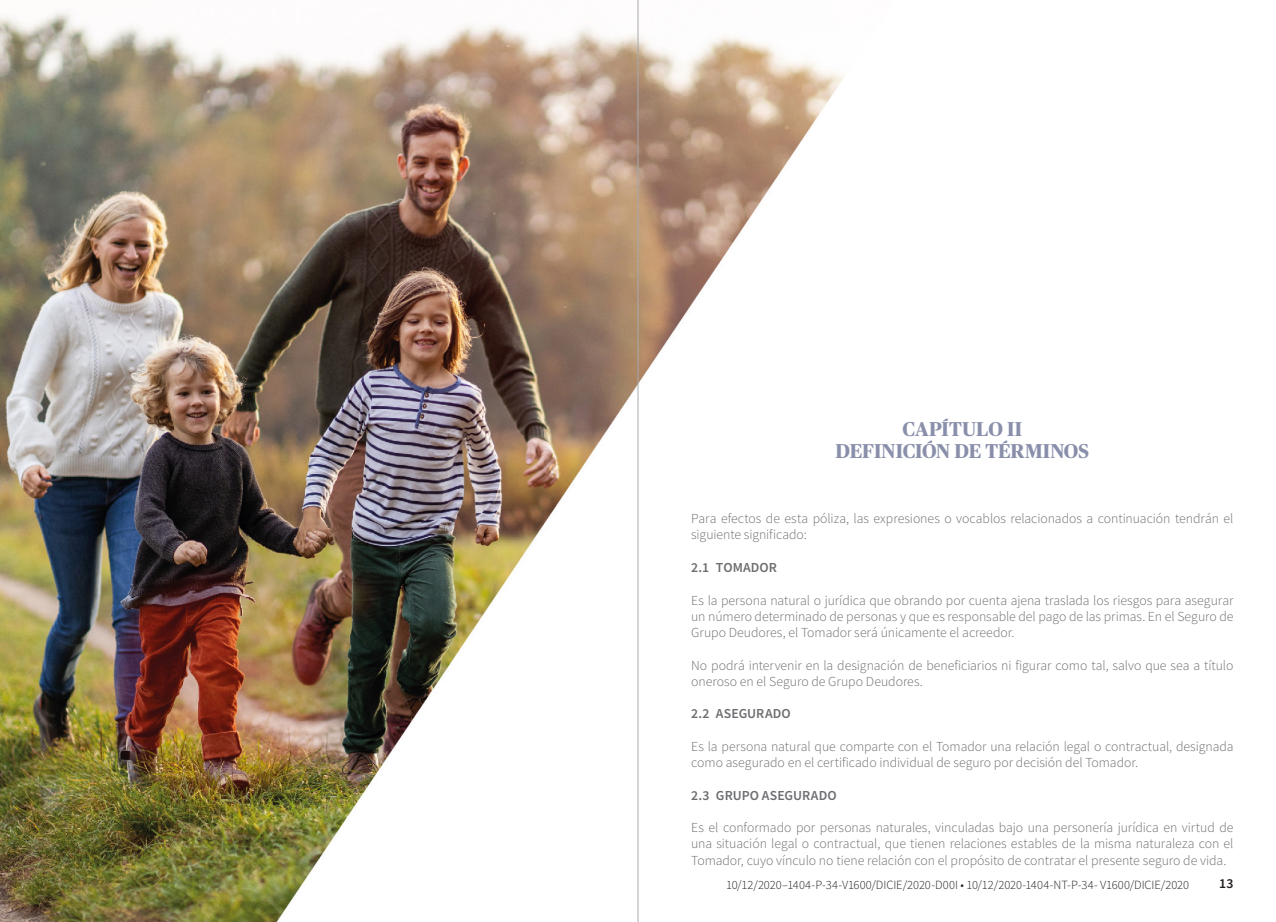
<style>
.page{position:relative;width:1276px;height:922px;background:#fff}
.page>*{position:absolute;margin:0;border:0;box-sizing:border-box;transform-origin:0 0}
.Titulo{font:700 20px "Publico Headline";letter-spacing:.005em;color:#898fab}
.Parrafo{font:300 13.75px/16.2px "Source Sans Pro";letter-spacing:-.005em;color:#6c6d70}
._1_1{font:600 13.75px "Source Sans Pro";letter-spacing:.005em;color:#6c6d70}
.t1{font:600 13.75px "Source Sans Pro";color:#231f20}
.t2{font:300 12.5px "Source Sans Pro";letter-spacing:-.005em;color:#231f20}
</style>
<div class="page">
<img style="left:0;top:0;width:845px;height:921px">
<hr style="left:637px;top:0;width:1px;height:921px;background:#a8a9ad">
<p class="Titulo" style="left:902px;top:414px;width:121px">CAPÍTULO II</p>
<p class="Titulo" style="left:835px;top:436px;width:255px">DEFINICIÓN DE TÉRMINOS</p>
<p class="Parrafo" style="left:691px;top:510px;width:544px">Para efectos de esta póliza, las expresiones o vocablos relacionados a continuación tendrán el siguiente significado:</p>
<p class="_1_1" style="left:691px;top:558px;width:87px">2.1 TOMADOR</p>
<p class="Parrafo" style="left:691px;top:591px;width:544px;text-align:justify">Es la persona natural o jurídica que obrando por cuenta ajena traslada los riesgos para asegurar un número determinado de personas y que es responsable del pago de las primas. En el Seguro de Grupo Deudores, el Tomador será únicamente el acreedor.</p>
<p class="Parrafo" style="left:691px;top:656px;width:544px">No podrá intervenir en la designación de beneficiarios ni figurar como tal, salvo que sea a título oneroso en el Seguro de Grupo Deudores.</p>
<p class="_1_1" style="left:691px;top:704px;width:101px">2.2 ASEGURADO</p>
<p class="Parrafo" style="left:691px;top:738px;width:544px">Es la persona natural que comparte con el Tomador una relación legal o contractual, designada como asegurado en el certificado individual de seguro por decisión del Tomador.</p>
<p class="_1_1" style="left:691px;top:785px;width:147px">2.3 GRUPO ASEGURADO</p>
<p class="Parrafo" style="left:691px;top:819px;width:544px;text-align:justify">Es el conformado por personas naturales, vinculadas bajo una personería jurídica en virtud de una situación legal o contractual, que tienen relaciones estables de la misma naturaleza con el Tomador, cuyo vínculo no tiene relación con el propósito de contratar el presente seguro de vida.</p>
<p class="t2" style="left:726px;top:876px;width:464px">10/12/2020–1404-P-34-V1600/DICIE/2020-D00I • 10/12/2020-1404-NT-P-34- V1600/DICIE/2020</p>
<p class="t1" style="left:1219px;top:874px;width:16px">13</p>
</div>
